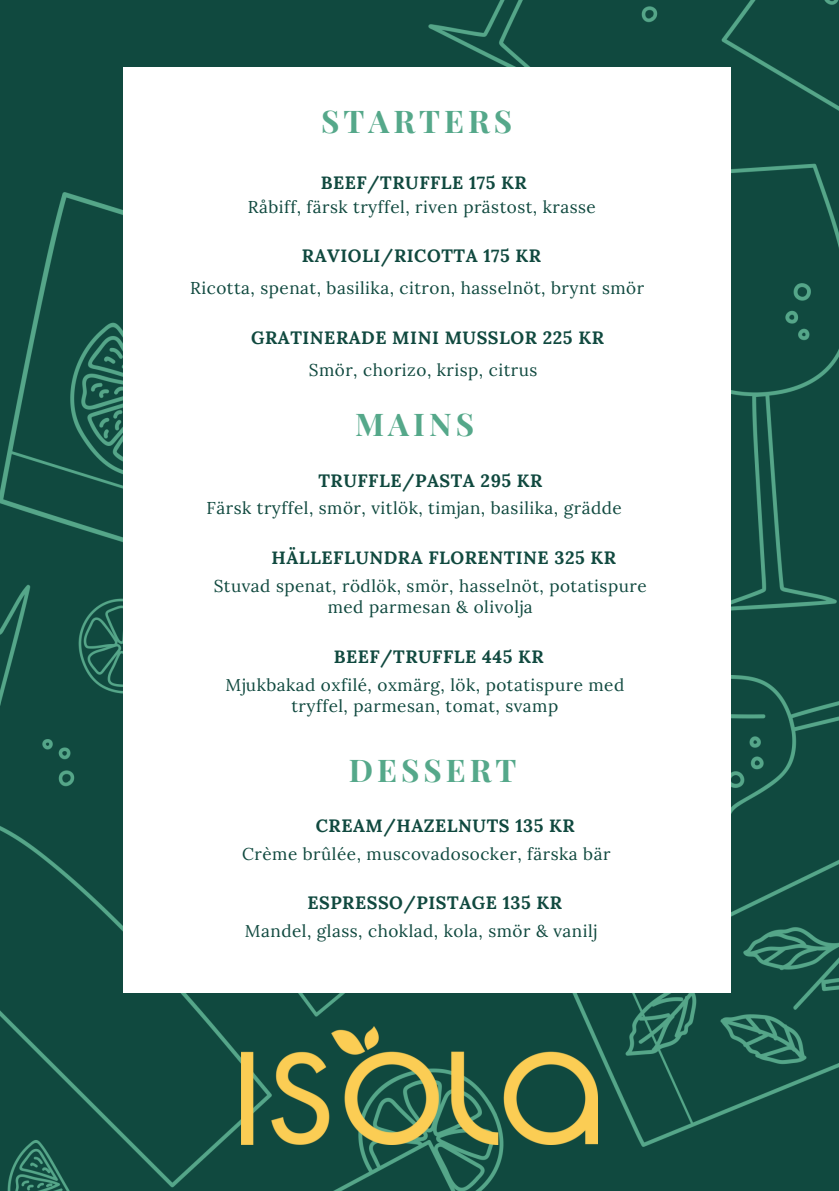
<style>
.page{position:relative;width:839px;height:1191px;background:#fff}
.page>*{position:absolute;margin:0;border:0;box-sizing:border-box;transform-origin:0 0}
.t1{font:84.6px "Kristi";color:#10493f}
.t2{font:800 60.2px "Avenir LT Pro";color:#10493f}
.t3{font:700 31.4px "Playfair Display";letter-spacing:.13em;color:#55a88a}
.t4{font:700 17.8px "Lora";letter-spacing:.03em;color:#10493f}
.t5{font:17.2px/21.2px "Lora";letter-spacing:.03em;color:#10493f;text-align:center}
</style>
<div class="page">
<img style="left:0;top:0;width:838px;height:1191px">
<div style="left:123px;top:67px;width:607px;height:925px;background:#fff"></div>
<img style="left:242px;top:1026px;width:355px;height:119px">
<h3 class="t3" style="left:321px;top:97px;width:193px">STARTERS</h3>
<h2 class="t2" style="left:268px;top:134px;width:294px">Valentines</h2>
<p class="t4" style="left:321px;top:167px;width:207px">BEEF/TRUFFLE 175 KR</p>
<p class="t5" style="left:248px;top:195px;width:349px">Råbiff, färsk tryffel, riven prästost, krasse</p>
<p class="t4" style="left:302px;top:240px;width:240px">RAVIOLI/RICOTTA 175 KR</p>
<p class="t5" style="left:190px;top:276px;width:455px">Ricotta, spenat, basilika, citron, hasselnöt, brynt smör</p>
<h1 class="t1" style="left:382px;top:159px;width:127px">Menu</h1>
<p class="t4" style="left:251px;top:322px;width:354px">GRATINERADE MINI MUSSLOR 225 KR</p>
<p class="t5" style="left:309px;top:358px;width:230px">Smör, chorizo, krisp, citrus</p>
<h3 class="t3" style="left:355px;top:400px;width:120px">MAINS</h3>
<p class="t4" style="left:318px;top:465px;width:225px">TRUFFLE/PASTA 295 KR</p>
<p class="t5" style="left:206px;top:497px;width:416px">Färsk tryffel, smör, vitlök, timjan, basilika, grädde</p>
<p class="t4" style="left:271px;top:543px;width:346px">HÄLLEFLUNDRA FLORENTINE 325 KR</p>
<p class="t5" style="left:214px;top:574px;width:434px">Stuvad spenat, rödlök, smör, hasselnöt, potatispure med parmesan &amp; olivolja</p>
<p class="t4" style="left:334px;top:642px;width:211px">BEEF/TRUFFLE 445 KR</p>
<p class="t5" style="left:225px;top:673px;width:400px">Mjukbakad oxfilé, oxmärg, lök, potatispure med tryffel, parmesan, tomat, svamp</p>
<h3 class="t3" style="left:349px;top:745px;width:169px">DESSERT</h3>
<p class="t4" style="left:316px;top:810px;width:260px">CREAM/HAZELNUTS 135 KR</p>
<p class="t5" style="left:242px;top:842px;width:370px">Crème brûlée, muscovadosocker, färska bär</p>
<p class="t4" style="left:307px;top:888px;width:256px">ESPRESSO/PISTAGE 135 KR</p>
<p class="t5" style="left:245px;top:919px;width:353px">Mandel, glass, choklad, kola, smör &amp; vanilj</p>
</div>
